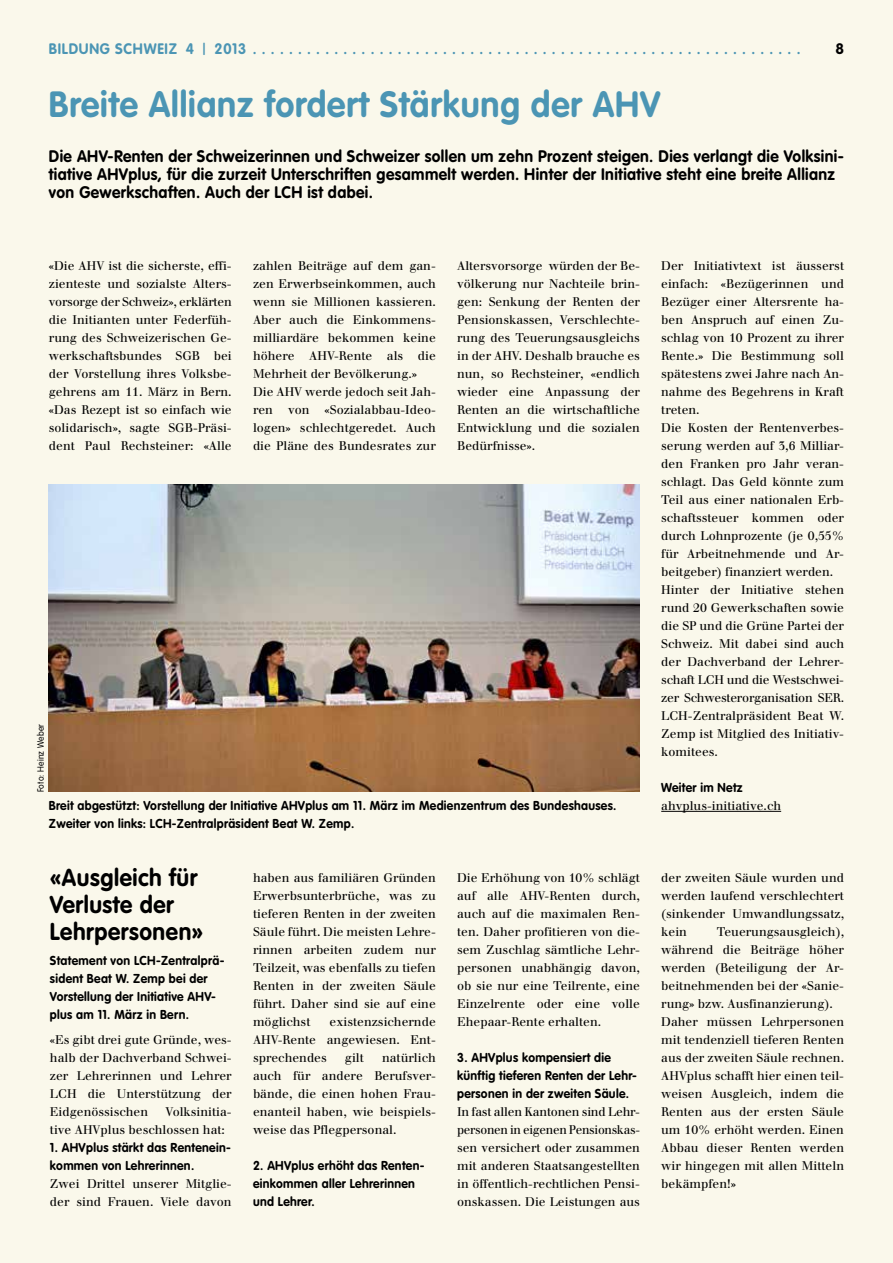
<style>
.page{position:relative;width:893px;height:1263px;background:#faf8eb}
.page>*{position:absolute;margin:0;border:0;box-sizing:border-box;transform-origin:0 0}
.t1{font:700 36px "VAG Rounded";letter-spacing:.025em;color:#4b95b4;scale:.95 1}
.t2{font:700 24px/27px "VAG Rounded";letter-spacing:.025em;color:#000;scale:.95 1}
.t3{font:700 16.5px/18px "VAG Rounded";letter-spacing:.025em;color:#000;scale:.95 1}
.t4{font:700 15px "VAG Rounded";letter-spacing:.05em;color:#4b95b4;scale:.95 1}
.t5{font:700 15px "VAG Rounded";color:#000}
.t6{font:700 12.75px/18px "VAG Rounded";letter-spacing:.025em;color:#000;scale:.95 1}
.t7{font:12.3px/18px "Walbaum";color:#000;text-align:justify}
.t8{font:300 9px "VAG Rounded";letter-spacing:.025em;color:#000;scale:.95 1}
.s1{font-weight:300;font-size:17.25px}
</style>
<div class="page">
<hr style="left:661px;top:811px;width:120px;height:1px;background:#000">
<img style="left:49px;top:485px;width:591px;height:307px">
<p class="t4" style="left:49px;top:40px;width:793px">BILDUNG SCHWEIZ 4 <span class="s1">I</span> 2013 . . . . . . . . . . . . . . . . . . . . . . . . . . . . . . . . . . . . . . . . . . . . . . . . . . . . . . . . . . . . .</p>
<p class="t5" style="left:835px;top:40px;width:10px">8</p>
<h1 class="t1" style="left:49px;top:84px;width:645px">Breite Allianz fordert Stärkung der AHV</h1>
<p class="t3" style="left:49px;top:147px;width:838px">Die AHV-Renten der Schweizerinnen und Schweizer sollen um zehn Prozent steigen. Dies verlangt die Volksini&shy;tiative AHVplus, für die zurzeit Unterschriften gesammelt werden. Hinter der Initiative steht eine breite Allianz von Gewerkschaften. Auch der LCH ist dabei.</p>
<p class="t7" style="left:49px;top:257px;width:184px">«Die AHV ist die sicherste, effi&shy;zienteste und sozialste Alters&shy;vorsorge der Schweiz», erklärten die Initianten unter Federfüh&shy;rung des Schweizerischen Ge&shy;werkschaftsbundes SGB bei der Vorstellung ihres Volksbe&shy;gehrens am 11. März in Bern. «Das Rezept ist so einfach wie solidarisch», sagte SGB-Präsi&shy;dent Paul Rechsteiner: «Alle</p>
<p class="t7" style="left:253px;top:257px;width:184px;text-align:left">zahlen Beiträge auf dem gan&shy;zen Erwerbseinkommen, auch wenn sie Millionen kassieren.<br>Aber auch die Einkommens&shy;milliardäre bekommen keine höhere AHV-Rente als die<br>Mehrheit der Bevölkerung.»<br>Die AHV werde jedoch seit Jah&shy;ren von «Sozialabbau-Ideo&shy;logen» schlechtgeredet. Auch die Pläne des Bundesrates zur</p>
<p class="t7" style="left:457px;top:257px;width:184px">Altersvorsorge würden der Be&shy;völkerung nur Nachteile brin&shy;gen: Senkung der Renten der Pensionskassen, Verschlechte&shy;rung des Teuerungsausgleichs in der AHV. Deshalb brauche es nun, so Rechsteiner, «endlich wieder eine Anpassung der Renten an die wirtschaftliche Entwicklung und die sozialen Bedürfnisse».</p>
<p class="t8" style="left:36px;top:792px;width:73px;rotate:-90deg">Foto: Heinz Weber</p>
<p class="t7" style="left:661px;top:257px;width:184px;text-align:left">Der Initiativtext ist äusserst einfach: «Bezügerinnen und<br>Bezüger einer Altersrente ha&shy;ben Anspruch auf einen Zu&shy;schlag von 10 Prozent zu ihrer<br>Rente.» Die Bestimmung soll spätestens zwei Jahre nach An&shy;nahme des Begehrens in Kraft treten.<br>Die Kosten der Rentenverbes&shy;serung werden auf 3,6 Milliar&shy;den Franken pro Jahr veran&shy;schlagt. Das Geld könnte zum<br>Teil aus einer nationalen Erb&shy;schaftssteuer kommen oder durch Lohnprozente (je 0,55% für Arbeitnehmende und Ar&shy;beitgeber) finanziert werden.<br>Hinter der Initiative stehen rund 20 Gewerkschaften sowie die SP und die Grüne Partei der<br>Schweiz. Mit dabei sind auch der Dachverband der Lehrer&shy;schaft LCH und die Westschwei&shy;zer Schwesterorganisation SER.<br>LCH-Zentralpräsident Beat W.<br>Zemp ist Mitglied des Initiativ&shy;komitees.</p>
<p class="t6" style="left:661px;top:778px;width:87px">Weiter im Netz</p>
<p class="t6" style="left:49px;top:796px;width:597px">Breit abgestützt: Vorstellung der Initiative AHVplus am 11. März im Medienzentrum des Bundeshauses.</p>
<p class="t7" style="left:661px;top:797px;width:121px">ahvplus-initiative.ch</p>
<p class="t6" style="left:49px;top:814px;width:322px">Zweiter von links: LCH-Zentralpräsident Beat W. Zemp.</p>
<h2 class="t2" style="left:50px;top:864px;width:163px">«Ausgleich für<br>Verluste der<br>Lehrpersonen»</h2>
<p class="t6" style="left:50px;top:951px;width:185px">Statement von LCH-Zentralprä&shy;sident Beat W. Zemp bei der<br>Vorstellung der Initiative AHV&shy;plus am 11. März in Bern.</p>
<p class="t7" style="left:50px;top:1031px;width:183px">«Es gibt drei gute Gründe, wes&shy;halb der Dachverband Schwei&shy;zer Lehrerinnen und Lehrer LCH die Unterstützung der Eidgenössischen</p>
<p class="t7" style="left:50px;top:1103px;width:183px;text-indent:115px">Volksinitia&shy;tive AHVplus beschlossen hat:</p>
<p class="t6" style="left:50px;top:1138px;width:192px">1. AHVplus stärkt das Rentenein&shy;kommen von Lehrerinnen.</p>
<p class="t7" style="left:50px;top:1175px;width:183px">Zwei Drittel unserer Mitglie&shy;der sind Frauen. Viele davon</p>
<p class="t7" style="left:253px;top:869px;width:184px">haben aus familiären Gründen Erwerbsunterbrüche, was zu tieferen Renten in der zweiten Säule führt. Die meisten Lehre&shy;rinnen arbeiten zudem nur Teilzeit, was ebenfalls zu tiefen Renten in der zweiten Säule führt. Daher sind sie auf eine möglichst</p>
<p class="t7" style="left:253px;top:1013px;width:184px;text-indent:77px">existenzsichernde AHV-Rente angewiesen. Ent&shy;sprechendes</p>
<p class="t7" style="left:253px;top:1049px;width:184px;text-indent:129px">natürlich auch für andere Berufsver&shy;bände, die einen hohen Frau&shy;enanteil haben, wie beispiels&shy;weise das Pflegpersonal.</p>
<p class="t6" style="left:253px;top:1156px;width:182px">2. AHVplus erhöht das Renten&shy;einkommen aller Lehrerinnen und Lehrer.</p>
<p class="t7" style="left:345px;top:1049px;width:20px">gilt</p>
<p class="t7" style="left:457px;top:869px;width:184px">Die Erhöhung von 10% schlägt auf alle AHV-Renten durch, auch auf die maximalen Ren&shy;ten. Daher profitieren von die&shy;sem Zuschlag sämtliche Lehr&shy;personen unabhängig davon, ob sie nur eine Teilrente, eine Einzelrente oder eine volle Ehepaar-Rente erhalten.</p>
<p class="t6" style="left:457px;top:1048px;width:191px">3. AHVplus kompensiert die künftig tieferen Renten der Lehr&shy;personen in der zweiten Säule.</p>
<p class="t7" style="left:457px;top:1103px;width:184px">In fast allen Kantonen sind Lehr&shy;personen in eigenen Pensionskas&shy;sen versichert oder zusammen mit anderen Staatsangestellten in öffentlich-rechtlichen Pensi&shy;onskassen. Die Leistungen aus</p>
<p class="t7" style="left:661px;top:869px;width:184px">der zweiten Säule wurden und werden laufend verschlechtert (sinkender Umwandlungssatz, kein</p>
<p class="t7" style="left:661px;top:923px;width:184px;text-align:left;text-indent:56px">Teuerungsausgleich), während die Beiträge höher werden (Beteiligung der Ar&shy;beitnehmenden bei der «Sanie&shy;rung» bzw. Ausfinanzierung).<br>Daher müssen Lehrpersonen mit tendenziell tieferen Renten aus der zweiten Säule rechnen.<br>AHVplus schafft hier einen teil&shy;weisen Ausgleich, indem die<br>Renten aus der ersten Säule um 10% erhöht werden. Einen<br>Abbau dieser Renten werden wir hingegen mit allen Mitteln bekämpfen!»</p>
</div>
